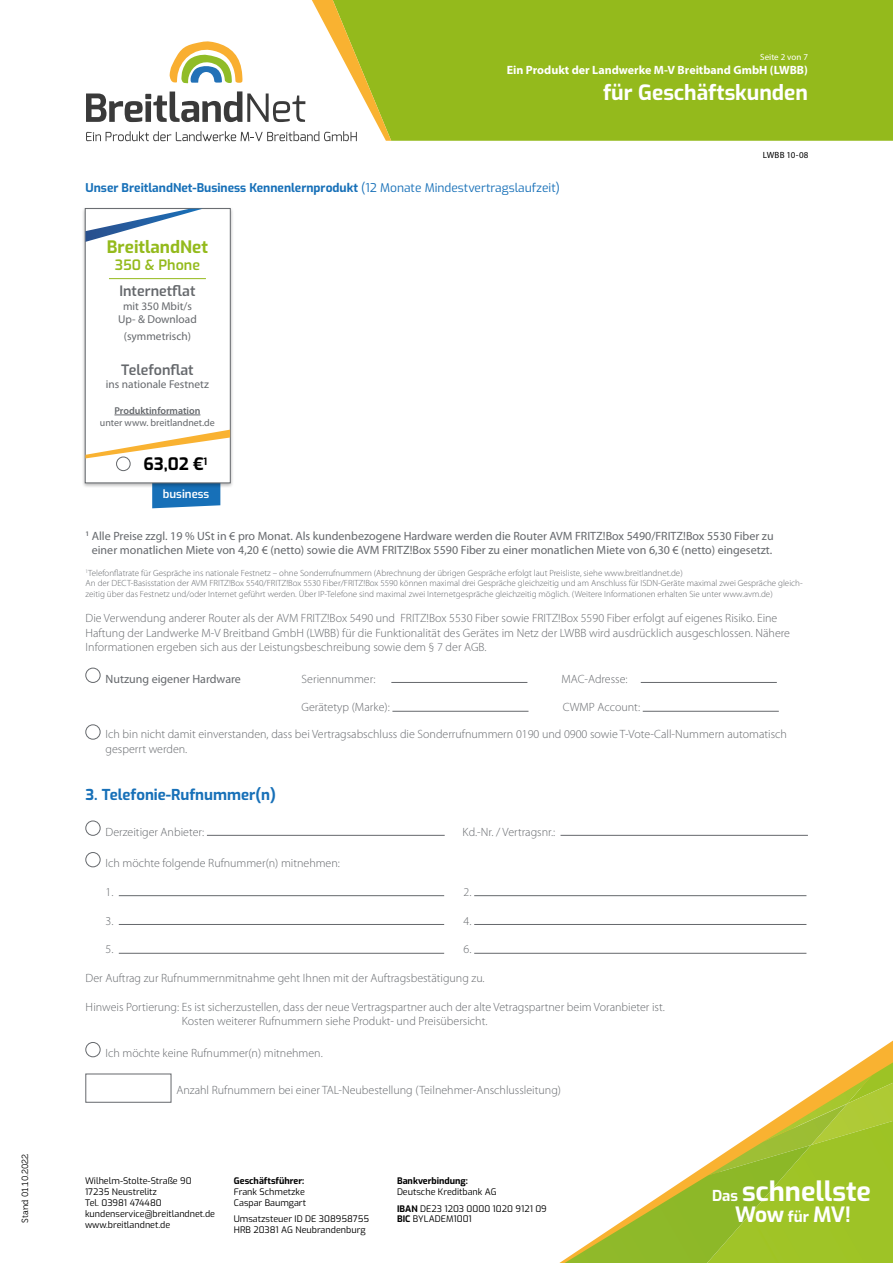
<style>
.page{position:relative;width:893px;height:1263px;background:#fff}
.page>*{position:absolute;margin:0;border:0;box-sizing:border-box;transform-origin:0 0}
.t1{font:700 27px "Exo";color:#fff}
.t2{font:700 21px "Exo";color:#fff}
.t3{font:700 17.1px "Exo";color:#94ba1c}
.t4{font:700 17.1px "Exo";color:#000}
.t5{font:700 15px "Exo";color:#1770b8}
.t6{font:600 14.25px "Exo";color:#65686c}
.t7{font:600 14.25px "Exo";color:#94ba1c}
.t8{font:300 12px/14.4px "Myriad Pro";color:#65686c}
.t9{font:12px/14.4px "Myriad Pro";color:#65686c;text-align:center}
.t10{font:700 12px "Exo";color:#1770b8}
.t11{font:700 12px "Myriad Pro";color:#fff}
.t12{font:11.4px/13.6px "Myriad Pro";color:#65686c;text-align:center}
.t13{font:600 11.4px "Exo";color:#fff}
.t14{font:10.05px "Myriad Pro";color:#65686c}
.t15{font:600 10.05px "Myriad Pro";color:#65686c}
.t16{font:300 9px/10.8px "Myriad Pro";color:#65686c}
.t17{font:9px/10.8px "Exo";color:#000}
.t18{font:700 9px "Exo";color:#000}
.t19{font:9px "Museo 300";letter-spacing:-.005em;color:#000}
.t20{font:9px "Myriad Pro";color:#fff}
.t21{font:9px "Myriad Pro";letter-spacing:.02em;color:#000}
.s1{font-weight:400}
.s2{font-weight:700}
.s3{font-size:15px}
</style>
<div class="page">
<div style="left:391px;top:0;width:502px;height:141px;background:#94ba1c"></div>
<img style="left:852px;top:1054px;width:41px;height:14px">
<img style="left:847px;top:1068px;width:46px;height:9px">
<img style="left:872px;top:1077px;width:21px;height:40px">
<div style="left:811px;top:1117px;width:82px;height:146px;background:#9ec326"></div>
<img style="left:736px;top:1127px;width:111px;height:48px">
<img style="left:559px;top:1145px;width:252px;height:118px">
<img style="left:799px;top:1075px;width:73px;height:67px">
<img style="left:763px;top:1103px;width:84px;height:39px">
<img style="left:583px;top:1191px;width:70px;height:32px">
<img style="left:653px;top:1147px;width:97px;height:44px">
<img style="left:631px;top:1191px;width:22px;height:10px">
<svg style="left:86px;top:0;width:305px;height:141px"></svg>
<svg style="left:152px;top:488px;width:68px;height:20px"></svg>
<div style="left:82px;top:207px;width:152px;height:281px;background:#000;opacity:.3"></div>
<div style="left:85px;top:208px;width:145px;height:275px;background:#fff;border:1px solid #65686c"></div>
<div style="left:116px;top:457px;width:14px;height:14px;border:1px solid #65686c;border-radius:50%"></div>
<hr style="left:114px;top:415px;width:86px;height:1px;background:#65686c">
<hr style="left:109px;top:278px;width:97px;height:1px;background:#94ba1c">
<svg style="left:85px;top:209px;width:118px;height:33px"></svg>
<svg style="left:85px;top:430px;width:145px;height:28px"></svg>
<div style="left:86px;top:668px;width:14px;height:15px;border:1px solid #65686c;border-radius:50%"></div>
<hr style="left:391px;top:682px;width:136px;height:1px;background:#65686c">
<hr style="left:641px;top:682px;width:136px;height:1px;background:#65686c">
<hr style="left:392px;top:711px;width:136px;height:1px;background:#65686c">
<hr style="left:643px;top:711px;width:136px;height:1px;background:#65686c">
<div style="left:86px;top:725px;width:14px;height:14px;border:1px solid #65686c;border-radius:50%"></div>
<div style="left:86px;top:821px;width:14px;height:14px;border:1px solid #65686c;border-radius:50%"></div>
<hr style="left:207px;top:835px;width:238px;height:1px;background:#65686c">
<hr style="left:560px;top:835px;width:248px;height:1px;background:#65686c">
<div style="left:86px;top:852px;width:14px;height:15px;border:1px solid #65686c;border-radius:50%"></div>
<hr style="left:119px;top:895px;width:325px;height:1px;background:#65686c">
<hr style="left:474px;top:895px;width:332px;height:1px;background:#65686c">
<hr style="left:119px;top:924px;width:325px;height:1px;background:#65686c">
<hr style="left:474px;top:924px;width:332px;height:1px;background:#65686c">
<hr style="left:119px;top:953px;width:325px;height:1px;background:#65686c">
<hr style="left:474px;top:953px;width:332px;height:1px;background:#65686c">
<div style="left:86px;top:1042px;width:14px;height:15px;border:1px solid #65686c;border-radius:50%"></div>
<p class="t19" style="left:20px;top:1222px;width:70px;rotate:-90deg">Stand 01.10.2022</p>
<p class="t20" style="left:760px;top:51px;width:49px">Seite 2 von 7</p>
<p class="t11" style="left:507px;top:62px;width:303px">Ein Produkt der Landwerke M-V Breitband GmbH (LWBB)</p>
<h2 class="t2" style="left:603px;top:76px;width:206px">für Geschäftskunden</h2>
<p class="t10" style="left:86px;top:178px;width:476px">Unser BreitlandNet-Business Kennenlernprodukt <span class="s1">(12 Monate Mindestvertragslaufzeit)</span></p>
<h3 class="t3" style="left:107px;top:234px;width:103px">BreitlandNet</h3>
<p class="t7" style="left:115px;top:254px;width:87px">350 &amp; Phone</p>
<p class="t6" style="left:119px;top:280px;width:77px">Internetflat</p>
<p class="t12" style="left:118px;top:299px;width:80px">mit 350 Mbit/s<br>Up- &amp; Download</p>
<p class="t12" style="left:124px;top:330px;width:69px">(symmetrisch)</p>
<p class="t6" style="left:121px;top:359px;width:74px">Telefonflat</p>
<p class="t12" style="left:106px;top:377px;width:104px">ins nationale Festnetz</p>
<p class="t15" style="left:114px;top:404px;width:87px">Produktinformation</p>
<p class="t14" style="left:100px;top:416px;width:116px">unter www. breitlandnet.de</p>
<h3 class="t4" style="left:143px;top:451px;width:65px">63,02 €<sup>1</sup></h3>
<p class="t13" style="left:163px;top:485px;width:48px">business</p>
<p class="t21" style="left:763px;top:149px;width:47px">LWBB 10-08</p>
<p class="t9" style="left:86px;top:528px;width:689px"><sup>1</sup> Alle Preise zzgl. 19 % USt in € pro Monat. Als kundenbezogene Hardware werden die Router AVM FRITZ!Box 5490/FRITZ!Box 5530 Fiber zu einer monatlichen Miete von 4,20 € (netto) sowie die AVM FRITZ!Box 5590 Fiber zu einer monatlichen Miete von 6,30 € (netto) eingesetzt.</p>
<p class="t16" style="left:86px;top:567px;width:719px"><sup>1</sup>Telefonflatrate für Gespräche ins nationale Festnetz – ohne Sonderrufnummern (Abrechnung der übrigen Gespräche erfolgt laut Preisliste, siehe www.breitlandnet.de)<br>An der DECT-Basisstation der AVM FRITZ!Box 5540/FRITZ!Box 5530 Fiber/FRITZ!Box 5590 können maximal drei Gespräche gleichzeitig und am Anschluss für ISDN-Geräte maximal zwei Gespräche gleich&shy;zeitig über das Festnetz und/oder Internet geführt werden. Über IP-Telefone sind maximal zwei Internetgespräche gleichzeitig möglich. (Weitere Informationen erhalten Sie unter www.avm.de)</p>
<p class="t8" style="left:86px;top:611px;width:706px">Die Verwendung anderer Router als der AVM FRITZ!Box 5490 und FRITZ!Box 5530 Fiber sowie FRITZ!Box 5590 Fiber erfolgt auf eigenes Risiko. Eine<br>Haftung der Landwerke M-V Breitband GmbH (LWBB) für die Funktionalität des Gerätes im Netz der LWBB wird ausdrücklich ausgeschlossen. Nähere<br>Informationen ergeben sich aus der Leistungsbeschreibung sowie dem § 7 der AGB.</p>
<p class="t9" style="left:106px;top:671px;width:137px">Nutzung eigener Hardware</p>
<p class="t8" style="left:302px;top:672px;width:75px">Seriennummer:</p>
<p class="t8" style="left:562px;top:672px;width:68px">MAC-Adresse:</p>
<p class="t8" style="left:302px;top:700px;width:90px">Gerätetyp (Marke):</p>
<p class="t8" style="left:563px;top:700px;width:79px">CWMP Account:</p>
<p class="t8" style="left:106px;top:727px;width:683px">Ich bin nicht damit einverstanden, dass bei Vertragsabschluss die Sonderrufnummern 0190 und 0900 sowie T-Vote-Call-Nummern automatisch gesperrt werden.</p>
<p class="t5" style="left:86px;top:783px;width:192px">3. Telefonie-Rufnummer(n)</p>
<p class="t8" style="left:106px;top:824px;width:100px">Derzeitiger Anbieter:</p>
<p class="t8" style="left:463px;top:824px;width:94px">Kd.-Nr. / Vertragsnr.:</p>
<p class="t8" style="left:106px;top:856px;width:236px">Ich möchte folgende Rufnummer(n) mitnehmen:</p>
<p class="t8" style="left:106px;top:885px;width:9px">1.</p>
<p class="t8" style="left:464px;top:885px;width:9px">2.</p>
<p class="t8" style="left:106px;top:914px;width:9px">3.</p>
<p class="t8" style="left:464px;top:914px;width:9px">4.</p>
<p class="t8" style="left:106px;top:942px;width:9px">5.</p>
<p class="t8" style="left:464px;top:942px;width:9px">6.</p>
<p class="t8" style="left:86px;top:971px;width:401px">Der Auftrag zur Rufnummernmitnahme geht Ihnen mit der Auftragsbestätigung zu.</p>
<p class="t8" style="left:182px;top:1000px;width:485px;text-indent:-96px">Hinweis Portierung: Es ist sicherzustellen, dass der neue Vertragspartner auch der alte Vetragspartner beim Voranbieter ist.<br>Kosten weiterer Rufnummern siehe Produkt- und Preisübersicht.</p>
<p class="t8" style="left:106px;top:1046px;width:219px">Ich möchte keine Rufnummer(n) mitnehmen.</p>
<p class="t8" style="left:176px;top:1083px;width:386px">Anzahl Rufnummern bei einer TAL-Neubestellung (Teilnehmer-Anschlussleitung)</p>
<p class="t18" style="left:234px;top:1174px;width:72px">Geschäftsführer:</p>
<p class="t17" style="left:234px;top:1186px;width:74px">Frank Schmetzke<br>Caspar Baumgart</p>
<p class="t17" style="left:234px;top:1213px;width:137px">Umsatzsteuer ID DE 308958755<br>HRB 20381 AG Neubrandenburg</p>
<p class="t17" style="left:85px;top:1175px;width:132px">Wilhelm-Stolte-Straße 90<br>17235 Neustrelitz<br>Tel. 03981 474480 kundenservice@breitlandnet.de www.breitlandnet.de</p>
<p class="t18" style="left:397px;top:1174px;width:72px">Bankverbindung:</p>
<p class="t17" style="left:397px;top:1183px;width:151px;line-height:16.5px">Deutsche Kreditbank AG<br><span class="s2">IBAN</span> DE23 1203 0000 1020 9121 09</p>
<p class="t17" style="left:397px;top:1213px;width:76px"><span class="s2">BIC</span> BYLADEM1001</p>
<h1 class="t1" style="left:712px;top:1170px;width:160px"><span class="s3">Das</span> schnellste</h1>
<h2 class="t2" style="left:735px;top:1198px;width:117px">Wow <span class="s3">für</span> MV!</h2>
</div>
